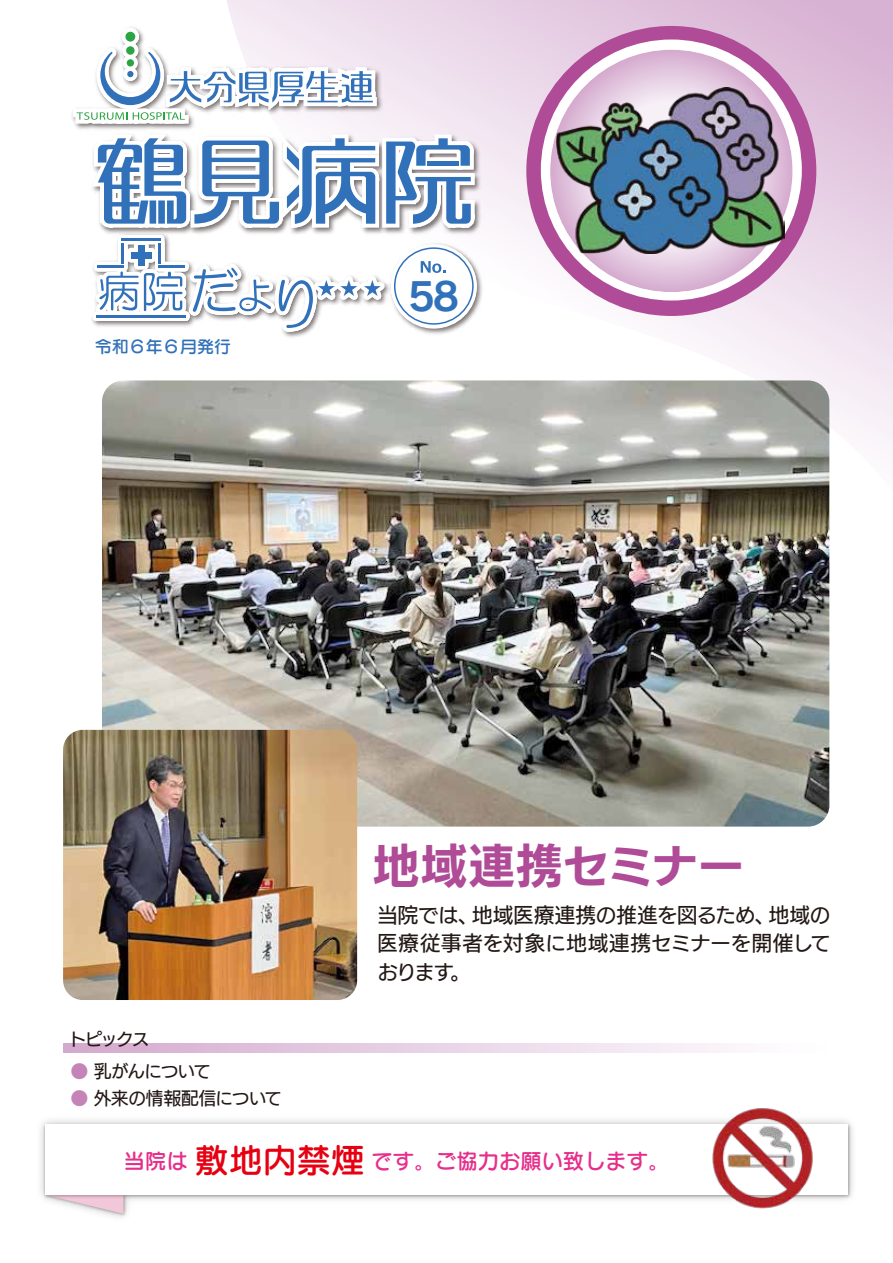
<style>
.page{position:relative;width:893px;height:1263px;background:#fff}
.page>*{position:absolute;margin:0;border:0;box-sizing:border-box;transform-origin:0 0}
.t1{font:48px "UD Kakugo Small Pr 6 B";letter-spacing:-.015em;color:#af4b97}
.t2{font:38.25px "Rodin Pro B";color:#3071b9}
.t3{font:34.05px "Seurat Pro DB";color:#e60012}
.t4{font:21.3px "Seurat Pro DB";color:#e62e8b}
.t5{font:21px/28.5px "UD Kakugo Small Pr 6 N M";letter-spacing:-.02em;color:#221815;text-align:justify}
.t6{font:18px "UD Kakugo Small Pr 6 N M";letter-spacing:-.07em;color:#221815}
.t7{font:18px "UD Kakugo Small Pr 6 N M";letter-spacing:-.045em;color:#221815}
.t8{font:16.95px "Seurat Pro DB";color:#3071b9}
.s1{color:#c484b7}
</style>
<div class="page">
<svg style="left:478px;top:0;width:415px;height:491px"></svg>
<img style="left:102px;top:380px;width:727px;height:447px">
<img style="left:63px;top:730px;width:294px;height:270px">
<svg style="left:64px;top:1043px;width:664px;height:10px;background:#e6cfe3"></svg>
<svg style="left:72px;top:0;width:406px;height:231px"></svg>
<svg style="left:526px;top:26px;width:290px;height:290px"></svg>
<img style="left:44px;top:1200px;width:85px;height:19px">
<svg style="left:45px;top:1200px;width:78px;height:13px"></svg>
<img style="left:42px;top:1121px;width:811px;height:79px">
<div style="left:45px;top:1124px;width:803px;height:70px;background:#fff"></div>
<img style="left:709px;top:1108px;width:107px;height:103px">
<img style="left:104px;top:231px;width:382px;height:110px">
<div style="left:134px;top:241px;width:15px;height:28px;border:8px solid #fff"></div>
<div style="left:118px;top:235px;width:47px;height:10px;border:8px solid #fff"></div>
<div style="left:395px;top:248px;width:78px;height:76px;background:#fff;border-radius:50%"></div>
<div style="left:392px;top:246px;width:84px;height:82px;border:6px solid #fff;border-radius:50%"></div>
<div style="left:119px;top:239px;width:8px;height:28px;border:6px solid #fff"></div>
<div style="left:156px;top:239px;width:8px;height:28px;border:6px solid #fff"></div>
<svg style="left:413px;top:238px;width:39px;height:35px"></svg>
<svg style="left:91px;top:257px;width:313px;height:78px"></svg>
<hr style="left:96px;top:315px;width:90px;height:2px;background:#3071b9">
<div style="left:138px;top:245px;width:7px;height:21px;background:#3071b9"></div>
<div style="left:131px;top:252px;width:21px;height:7px;background:#3071b9"></div>
<hr style="left:122px;top:243px;width:2px;height:20px;background:#3071b9">
<hr style="left:159px;top:243px;width:2px;height:20px;background:#3071b9">
<hr style="left:98px;top:266px;width:26px;height:2px;background:#3071b9">
<hr style="left:159px;top:266px;width:26px;height:2px;background:#3071b9">
<hr style="left:122px;top:239px;width:39px;height:2px;background:#3071b9">
<img style="left:556px;top:87px;width:229px;height:166px">
<p class="t8" style="left:95px;top:335px;width:138px">令和６年６月発行</p>
<h2 class="t2" style="left:408px;top:270px;width:52px">58</h2>
<p class="t6" style="left:69px;top:1029px;width:83px">トピックス</p>
<p class="t6" style="left:71px;top:1061px;width:142px"><span class="s1">●</span> 乳がんについて</p>
<p class="t7" style="left:71px;top:1088px;width:214px"><span class="s1">●</span> 外来の情報配信について</p>
<h1 class="t1" style="left:372px;top:840px;width:374px">地域連携セミナー</h1>
<p class="t5" style="left:377px;top:901px;width:456px">当院では、地域医療連携の推進を図るため、地域の医療従事者を対象に地域連携セミナーを開催しております。</p>
<h3 class="t3" style="left:195px;top:1137px;width:172px">敷地内禁煙</h3>
<p class="t4" style="left:124px;top:1146px;width:547px">当院は　　　 　　　　　 です。ご協力お願い致します。</p>
</div>
